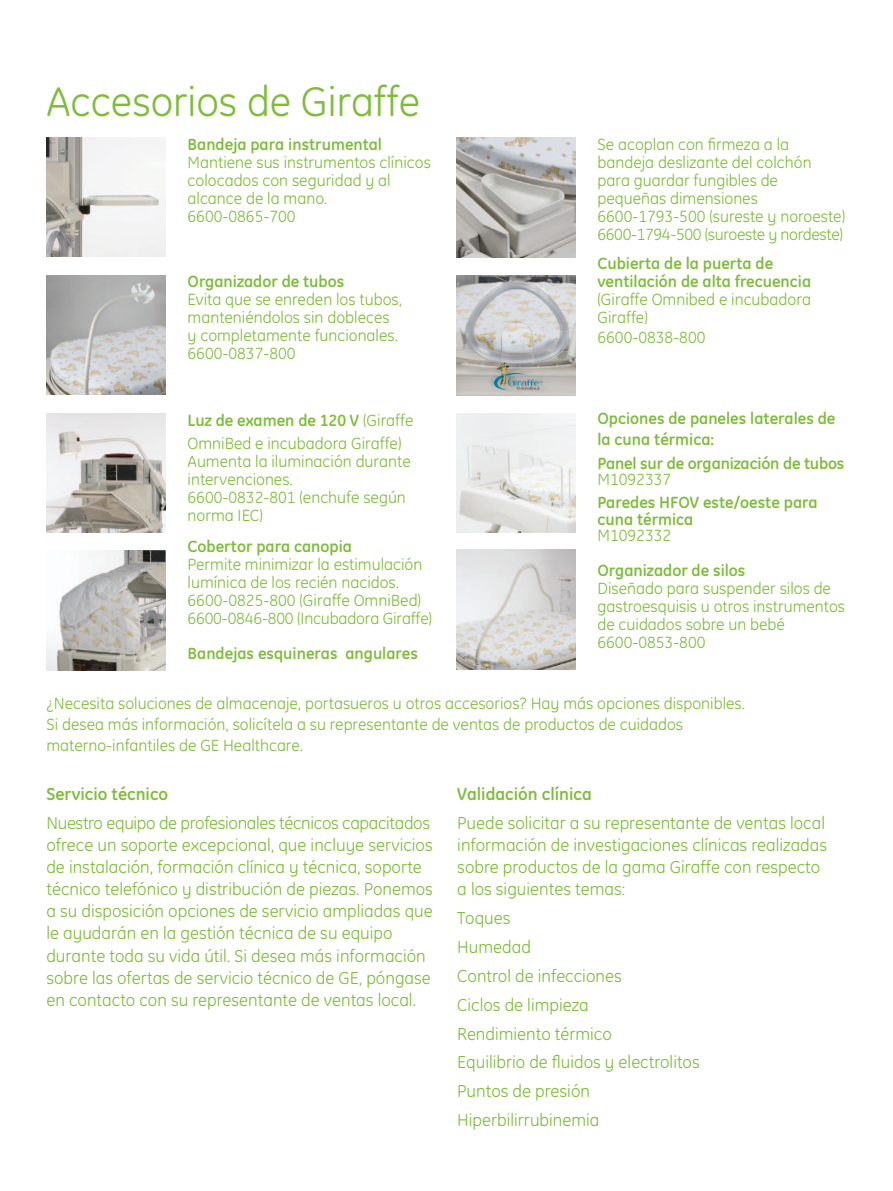
<style>
.page{position:relative;width:893px;height:1191px;background:#fff}
.page>*{position:absolute;margin:0;border:0;box-sizing:border-box;transform-origin:0 0}
.t1{font:42px "GE Inspira";color:#80bc3c}
.t2{font:17.7px/22px "GE Inspira";color:#80bc3c}
.t3{font:700 17.7px "GE Inspira";color:#80bc3c}
.t4{font:16.5px/18px "GE Inspira";color:#80bc3c}
.t5{font:700 16.5px/18px "GE Inspira";color:#80bc3c}
.s1{font-weight:700}
</style>
<div class="page">
<img style="left:46px;top:137px;width:120px;height:120px">
<img style="left:46px;top:275px;width:120px;height:120px">
<img style="left:46px;top:413px;width:120px;height:119px">
<img style="left:46px;top:551px;width:120px;height:119px">
<img style="left:456px;top:138px;width:120px;height:119px">
<img style="left:456px;top:275px;width:120px;height:120px">
<img style="left:456px;top:413px;width:120px;height:120px">
<img style="left:456px;top:549px;width:120px;height:120px">
<h1 class="t1" style="left:46px;top:77px;width:375px">Accesorios de Giraffe</h1>
<p class="t5" style="left:188px;top:135px;width:196px">Bandeja para instrumental</p>
<p class="t4" style="left:188px;top:153px;width:245px">Mantiene sus instrumentos clínicos colocados con seguridad y al alcance de la mano.<br>6600-0865-700</p>
<p class="t5" style="left:188px;top:271px;width:158px">Organizador de tubos</p>
<p class="t4" style="left:188px;top:290px;width:216px">Evita que se enreden los tubos, manteniéndolos sin dobleces y completamente funcionales.<br>6600-0837-800</p>
<p class="t4" style="left:188px;top:409px;width:227px;line-height:22.5px"><span class="s1">Luz de examen de 120 V</span> (Giraffe<br>OmniBed e incubadora Giraffe)</p>
<p class="t4" style="left:188px;top:452px;width:225px">Aumenta la iluminación durante intervenciones.<br>6600-0832-801 (enchufe según norma IEC)</p>
<p class="t5" style="left:188px;top:537px;width:166px">Cobertor para canopia</p>
<p class="t4" style="left:188px;top:555px;width:246px">Permite minimizar la estimulación lumínica de los recién nacidos.<br>6600-0825-800 (Giraffe OmniBed)<br>6600-0846-800 (Incubadora Giraffe)</p>
<p class="t5" style="left:188px;top:643px;width:232px">Bandejas esquineras angulares</p>
<p class="t4" style="left:597px;top:136px;width:249px">Se acoplan con firmeza a la bandeja deslizante del colchón para guardar fungibles de pequeñas dimensiones<br>6600-1793-500 (sureste y noroeste)<br>6600-1794-500 (suroeste y nordeste)</p>
<p class="t5" style="left:597px;top:254px;width:215px">Cubierta de la puerta de ventilación de alta frecuencia</p>
<p class="t4" style="left:597px;top:290px;width:215px">(Giraffe Omnibed e incubadora<br>Giraffe)</p>
<p class="t4" style="left:597px;top:328px;width:110px">6600-0838-800</p>
<p class="t5" style="left:597px;top:408px;width:240px;line-height:21px">Opciones de paneles laterales de la cuna térmica:</p>
<p class="t5" style="left:597px;top:453px;width:248px">Panel sur de organización de tubos</p>
<p class="t4" style="left:597px;top:470px;width:75px">M1092337</p>
<p class="t5" style="left:597px;top:494px;width:222px;line-height:16.5px">Paredes HFOV este/oeste para cuna térmica</p>
<p class="t4" style="left:597px;top:527px;width:75px">M1092332</p>
<p class="t5" style="left:597px;top:560px;width:150px">Organizador de silos</p>
<p class="t4" style="left:597px;top:579px;width:249px">Diseñado para suspender silos de gastroesquisis u otros instrumentos de cuidados sobre un bebé<br>6600-0853-800</p>
<p class="t4" style="left:46px;top:693px;width:700px;line-height:21px">¿Necesita soluciones de almacenaje, portasueros u otros accesorios? Hay más opciones disponibles.<br>Si desea más información, solicítela a su representante de ventas de productos de cuidados materno-infantiles de GE Healthcare.</p>
<p class="t3" style="left:46px;top:782px;width:123px">Servicio técnico</p>
<p class="t2" style="left:46px;top:811px;width:388px">Nuestro equipo de profesionales técnicos capacitados ofrece un soporte excepcional, que incluye servicios de instalación, formación clínica y técnica, soporte técnico telefónico y distribución de piezas. Ponemos a su disposición opciones de servicio ampliadas que le ayudarán en la gestión técnica de su equipo durante toda su vida útil. Si desea más información sobre las ofertas de servicio técnico de GE, póngase en contacto con su representante de ventas local.</p>
<p class="t3" style="left:457px;top:782px;width:136px">Validación clínica</p>
<p class="t2" style="left:457px;top:811px;width:371px">Puede solicitar a su representante de ventas local información de investigaciones clínicas realizadas sobre productos de la gama Giraffe con respecto a los siguientes temas:</p>
<p class="t2" style="left:457px;top:903px;width:244px;line-height:28.8px">Toques<br>Humedad<br>Control de infecciones<br>Ciclos de limpieza<br>Rendimiento térmico<br>Equilibrio de fluidos y electrolitos<br>Puntos de presión<br>Hiperbilirrubinemia</p>
</div>
